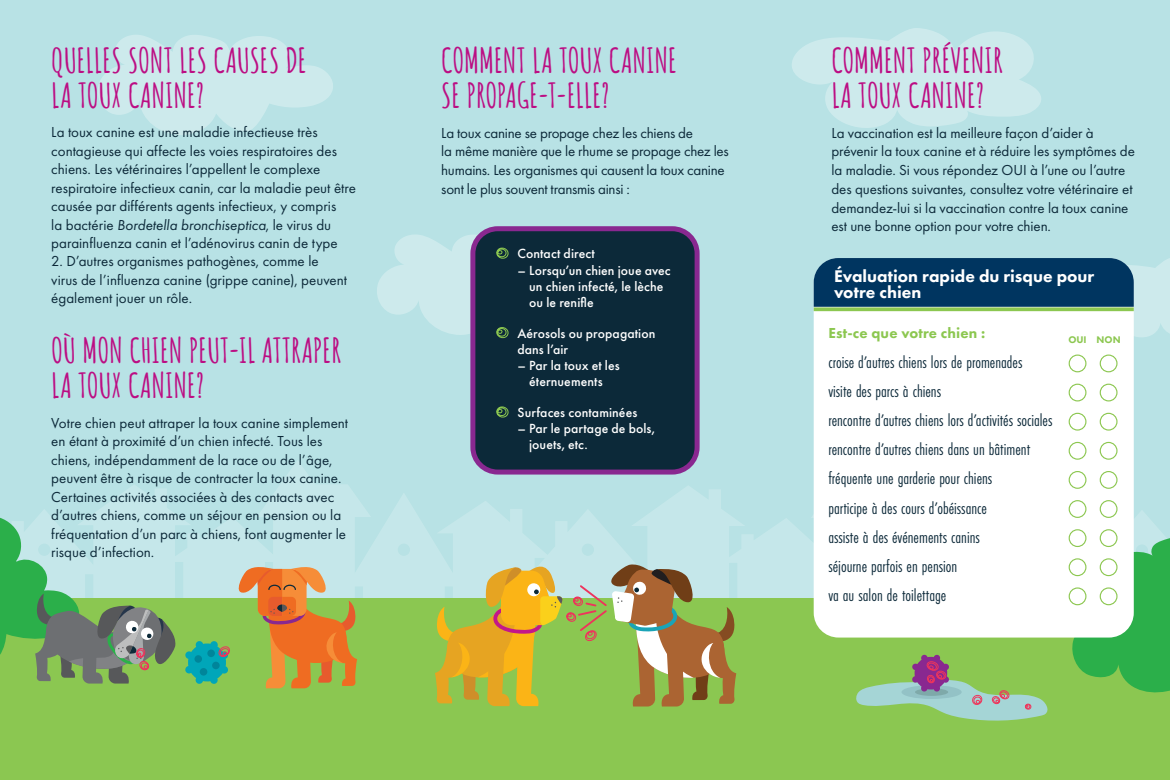
<style>
.page{position:relative;width:1170px;height:780px;background:#fff}
.page>*{position:absolute;margin:0;border:0;box-sizing:border-box;transform-origin:0 0}
.Text{font:700 33.75px/35px "Amatic SC";letter-spacing:-.01em;color:#bc0d83}
.t1{font:17.5px "Futura PT Cond";color:#0c2939}
.t2{font:800 17.5px/16.2px "Futura PT";color:#fff}
.Text-2{font:15px/18.5px "Futura PT";color:#0c2939}
.Text-3{font:15px/18.8px "Futura PT";letter-spacing:-.02em;color:#0c2939}
.t3{font:800 15px "Futura PT";letter-spacing:.01em;color:#8cc750}
.t4{font:500 13.75px/16.2px "Futura PT";letter-spacing:.005em;color:#fff}
.t5{font:800 10px "Futura PT";color:#8cc750}
.s1{font-style:italic}
</style>
<div class="page">
<div style="left:0;top:0;width:1169px;height:780px;background:#b8e2e5"></div>
<svg style="left:792px;top:28px;width:249px;height:100px"></svg>
<svg style="left:98px;top:35px;width:235px;height:100px"></svg>
<div style="left:0;top:598px;width:1169px;height:182px;background:#8bc751"></div>
<svg style="left:0;top:460px;width:1169px;height:261px"></svg>
<div style="left:813px;top:258px;width:320px;height:379px;background:#fff;border-radius:25px"></div>
<svg style="left:813px;top:258px;width:356px;height:79px"></svg>
<div style="left:1068px;top:354px;width:18px;height:18px;border:1px solid #8cc750;border-radius:50%"></div>
<div style="left:1068px;top:471px;width:18px;height:18px;border:1px solid #8cc750;border-radius:50%"></div>
<div style="left:1068px;top:383px;width:18px;height:18px;border:1px solid #8cc750;border-radius:50%"></div>
<div style="left:1068px;top:500px;width:18px;height:18px;border:1px solid #8cc750;border-radius:50%"></div>
<div style="left:1068px;top:413px;width:18px;height:17px;border:1px solid #8cc750;border-radius:50%"></div>
<div style="left:1068px;top:529px;width:18px;height:18px;border:1px solid #8cc750;border-radius:50%"></div>
<div style="left:1068px;top:442px;width:18px;height:17px;border:1px solid #8cc750;border-radius:50%"></div>
<div style="left:1068px;top:558px;width:18px;height:18px;border:1px solid #8cc750;border-radius:50%"></div>
<div style="left:1068px;top:587px;width:18px;height:18px;border:1px solid #8cc750;border-radius:50%"></div>
<div style="left:1099px;top:354px;width:18px;height:18px;border:1px solid #8cc750;border-radius:50%"></div>
<div style="left:1099px;top:471px;width:18px;height:18px;border:1px solid #8cc750;border-radius:50%"></div>
<div style="left:1099px;top:383px;width:18px;height:18px;border:1px solid #8cc750;border-radius:50%"></div>
<div style="left:1099px;top:500px;width:18px;height:18px;border:1px solid #8cc750;border-radius:50%"></div>
<div style="left:1099px;top:413px;width:18px;height:17px;border:1px solid #8cc750;border-radius:50%"></div>
<div style="left:1099px;top:529px;width:18px;height:18px;border:1px solid #8cc750;border-radius:50%"></div>
<div style="left:1099px;top:442px;width:18px;height:17px;border:1px solid #8cc750;border-radius:50%"></div>
<div style="left:1099px;top:558px;width:18px;height:18px;border:1px solid #8cc750;border-radius:50%"></div>
<div style="left:1099px;top:587px;width:18px;height:18px;border:1px solid #8cc750;border-radius:50%"></div>
<svg style="left:813px;top:307px;width:320px;height:4px"></svg>
<div style="left:473px;top:229px;width:224px;height:243px;background:#0c2939;border-radius:25px"></div>
<div style="left:470px;top:226px;width:229px;height:248px;border:5px solid #892890;border-radius:25px"></div>
<svg style="left:496px;top:406px;width:13px;height:12px"></svg>
<svg style="left:377px;top:234px;width:132px;height:104px"></svg>
<p class="Text" style="left:51px;top:40px;width:257px">QUELLES SONT LES CAUSES DE<br>LA TOUX CANINE?</p>
<p class="Text-2" style="left:51px;top:123px;width:306px">La toux canine est une maladie infectieuse très contagieuse qui affecte les voies respiratoires des chiens. Les vétérinaires l’appellent le complexe respiratoire infectieux canin, car la maladie peut être causée par différents agents infectieux, y compris<br>la bactérie <span class="s1">Bordetella bronchiseptica</span>, le virus du parainfluenza canin et l’adénovirus canin de type</p>
<p class="Text-2" style="left:51px;top:252px;width:297px">2. D’autres organismes pathogènes, comme le virus de l’influenza canine (grippe canine), peuvent également jouer un rôle.</p>
<p class="Text" style="left:51px;top:331px;width:291px">OÙ MON CHIEN PEUT-IL ATTRAPER<br>LA TOUX CANINE?</p>
<p class="Text-2" style="left:51px;top:413px;width:298px">Votre chien peut attraper la toux canine simplement en étant à proximité d’un chien infecté. Tous les chiens, indépendamment de la race ou de l’âge, peuvent être à risque de contracter la toux canine.<br>Certaines activités associées à des contacts avec d’autres chiens, comme un séjour en pension ou la fréquentation d’un parc à chiens, font augmenter le risque d’infection.</p>
<p class="Text" style="left:441px;top:40px;width:237px">COMMENT LA TOUX CANINE<br>SE PROPAGE-T-ELLE?</p>
<p class="Text-3" style="left:441px;top:123px;width:289px">La toux canine se propage chez les chiens de<br>la même manière que le rhume se propage chez les humains. Les organismes qui causent la toux canine sont le plus souvent transmis ainsi :</p>
<p class="t4" style="left:517px;top:246px;width:79px">Contact direct</p>
<p class="t4" style="left:529px;top:262px;width:143px;text-indent:-12px">– Lorsqu’un chien joue avec un chien infecté, le lèche ou le renifle</p>
<p class="t4" style="left:517px;top:325px;width:139px">Aérosols ou propagation dans l’air</p>
<p class="t4" style="left:517px;top:357px;width:104px;text-align:center">– Par la toux et les éternuements</p>
<p class="t4" style="left:517px;top:404px;width:121px">Surfaces contaminées</p>
<p class="t4" style="left:529px;top:420px;width:127px;text-indent:-12px">– Par le partage de bols, jouets, etc.</p>
<p class="Text" style="left:831px;top:40px;width:173px">COMMENT PRÉVENIR<br>LA TOUX CANINE?</p>
<p class="Text-2" style="left:831px;top:123px;width:305px">La vaccination est la meilleure façon d’aider à prévenir la toux canine et à réduire les symptômes de la maladie. Si vous répondez OUI à l’une ou l’autre des questions suivantes, consultez votre vétérinaire et demandez-lui si la vaccination contre la toux canine est une bonne option pour votre chien.</p>
<p class="t2" style="left:834px;top:268px;width:262px">Évaluation rapide du risque pour votre chien</p>
<p class="t3" style="left:828px;top:324px;width:158px">Est-ce que votre chien :</p>
<p class="t1" style="left:828px;top:352px;width:195px">croise d’autres chiens lors de promenades</p>
<p class="t1" style="left:828px;top:381px;width:114px">visite des parcs à chiens</p>
<p class="t1" style="left:828px;top:410px;width:225px">rencontre d’autres chiens lors d’activités sociales</p>
<p class="t1" style="left:828px;top:439px;width:203px">rencontre d’autres chiens dans un bâtiment</p>
<p class="t1" style="left:828px;top:468px;width:165px">fréquente une garderie pour chiens</p>
<p class="t1" style="left:828px;top:497px;width:160px">participe à des cours d’obéissance</p>
<p class="t1" style="left:828px;top:526px;width:153px">assiste à des événements canins</p>
<p class="t1" style="left:828px;top:556px;width:130px">séjourne parfois en pension</p>
<p class="t1" style="left:828px;top:585px;width:119px">va au salon de toilettage</p>
<p class="t5" style="left:1068px;top:333px;width:20px">OUI</p>
<p class="t5" style="left:1096px;top:333px;width:26px">NON</p>
</div>
